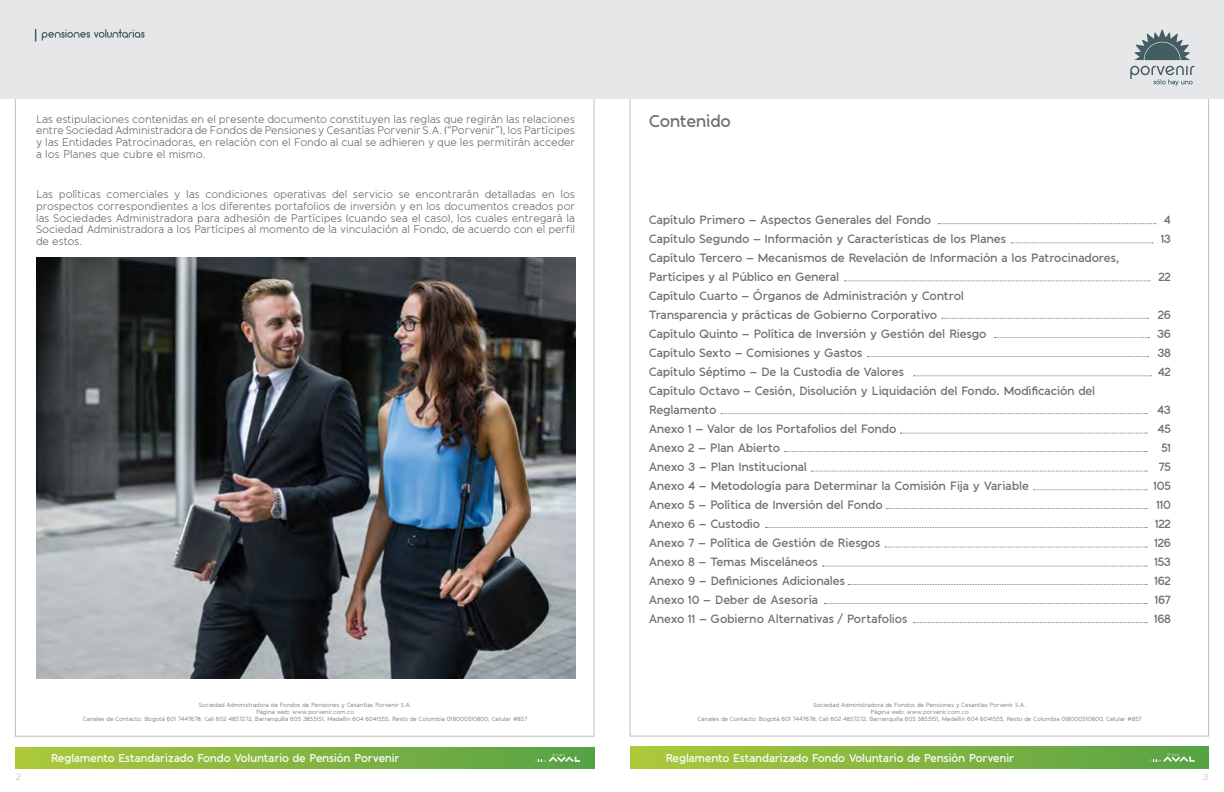
<style>
.page{position:relative;width:1224px;height:792px;background:#fff}
.page>*{position:absolute;margin:0;border:0;box-sizing:border-box;transform-origin:0 0}
.t1{font:600 17px "Banda";letter-spacing:-.02em;color:#6d6e71}
.t2{font:600 12px/19px "Banda";letter-spacing:-.02em;color:#6d6e71}
.t3{font:600 12px/19px "Banda";letter-spacing:-.04em;color:#6d6e71;text-align:right}
.t4{font:600 11.3px "Banda";letter-spacing:-.02em;color:#fff}
.t5{font:11px/11.9px "Banda";letter-spacing:-.01em;color:#6d6e71;text-align:justify}
.t6{font:9px "Banda";color:#bcbec0}
.t7{font:6px/7.2px "Banda";letter-spacing:-.01em;color:#6d6e71;text-align:center}
</style>
<div class="page">
<div style="left:612px;top:0;width:612px;height:99px;background:#e6e7e8"></div>
<svg style="left:1135px;top:30px;width:55px;height:30px"></svg>
<svg style="left:1130px;top:66px;width:64px;height:19px"></svg>
<div style="left:630px;top:747px;width:579px;height:21px;background:linear-gradient(to right,#adc83b,#57a246)"></div>
<svg style="left:1150px;top:753px;width:45px;height:9px"></svg>
<div style="left:0;top:0;width:612px;height:99px;background:#e6e7e8"></div>
<svg style="left:35px;top:29px;width:1px;height:13px"></svg>
<svg style="left:42px;top:29px;width:103px;height:12px"></svg>
<div style="left:15px;top:747px;width:579px;height:21px;background:linear-gradient(to right,#adc83b,#57a246)"></div>
<svg style="left:536px;top:753px;width:44px;height:9px"></svg>
<svg style="left:844px;top:281px;width:306px;height:1px"></svg>
<img style="left:36px;top:258px;width:539px;height:420px">
<svg style="left:914px;top:622px;width:233px;height:1px"></svg>
<svg style="left:824px;top:603px;width:323px;height:1px"></svg>
<svg style="left:848px;top:584px;width:299px;height:1px"></svg>
<svg style="left:823px;top:566px;width:324px;height:1px"></svg>
<svg style="left:885px;top:547px;width:262px;height:1px"></svg>
<svg style="left:766px;top:527px;width:381px;height:1px"></svg>
<svg style="left:886px;top:508px;width:261px;height:1px"></svg>
<svg style="left:1034px;top:490px;width:113px;height:1px"></svg>
<svg style="left:811px;top:471px;width:336px;height:1px"></svg>
<svg style="left:785px;top:451px;width:362px;height:1px"></svg>
<svg style="left:901px;top:433px;width:246px;height:1px"></svg>
<svg style="left:721px;top:413px;width:426px;height:1px"></svg>
<svg style="left:914px;top:376px;width:238px;height:1px"></svg>
<svg style="left:867px;top:356px;width:282px;height:1px"></svg>
<svg style="left:995px;top:337px;width:154px;height:1px"></svg>
<svg style="left:942px;top:318px;width:207px;height:1px"></svg>
<svg style="left:1011px;top:243px;width:142px;height:1px"></svg>
<svg style="left:938px;top:223px;width:218px;height:1px"></svg>
<p class="t5" style="left:36px;top:113px;width:541px">Las estipulaciones contenidas en el presente documento constituyen las reglas que regirán las relaciones entre Sociedad Administradora de Fondos de Pensiones y Cesantías Porvenir S.A. (“Porvenir”), los Partícipes y las Entidades Patrocinadoras, en relación con el Fondo al cual se adhieren y que les permitirán acceder a los Planes que cubre el mismo.</p>
<p class="t5" style="left:36px;top:188px;width:541px">Las políticas comerciales y las condiciones operativas del servicio se encontrarán detalladas en los prospectos correspondientes a los diferentes portafolios de inversión y en los documentos creados por las Sociedades Administradora para adhesión de Partícipes (cuando sea el caso), los cuales entregará la Sociedad Administradora a los Partícipes al momento de la vinculación al Fondo, de acuerdo con el perfil de estos.</p>
<h1 class="t1" style="left:649px;top:111px;width:84px">Contenido</h1>
<p class="t2" style="left:649px;top:211px;width:472px">Capítulo Primero – Aspectos Generales del Fondo<br>Capítulo Segundo – Información y Características de los Planes<br>Capítulo Tercero – Mecanismos de Revelación de Información a los Patrocinadores, Partícipes y al Público en General<br>Capítulo Cuarto – Órganos de Administración y Control<br>Transparencia y prácticas de Gobierno Corporativo<br>Capítulo Quinto – Política de Inversión y Gestión del Riesgo<br>Capítulo Sexto – Comisiones y Gastos<br>Capítulo Séptimo – De la Custodia de Valores<br>Capítulo Octavo – Cesión, Disolución y Liquidación del Fondo. Modificación del Reglamento<br>Anexo 1 – Valor de los Portafolios del Fondo<br>Anexo 2 – Plan Abierto<br>Anexo 3 – Plan Institucional<br>Anexo 4 – Metodología para Determinar la Comisión Fija y Variable<br>Anexo 5 – Política de Inversión del Fondo<br>Anexo 6 – Custodio<br>Anexo 7 – Política de Gestión de Riesgos<br>Anexo 8 – Temas Misceláneos<br>Anexo 9 – Definiciones Adicionales<br>Anexo 10 – Deber de Asesoría<br>Anexo 11 – Gobierno Alternativas / Portafolios</p>
<p class="t2" style="left:1161px;top:210px;width:12px">4<br>13</p>
<p class="t2" style="left:1158px;top:267px;width:14px">22</p>
<p class="t2" style="left:1157px;top:305px;width:15px;text-align:justify">26<br>36<br>38<br>42</p>
<p class="t3" style="left:1154px;top:400px;width:19px">43<br>45<br>51<br>75<br>105<br>110<br>122<br>126<br>153<br>162<br>167<br>168</p>
<p class="t7" style="left:83px;top:701px;width:446px">Sociedad Administradora de Fondos de Pensiones y Cesantías Porvenir S.A.<br>Página web: www.porvenir.com.co<br>Canales de Contacto: Bogotá 601 7447678; Cali 602 4857272, Barranquilla 605 3855151, Medellín 604 6041555, Resto de Colombia 018000510800, Celular #857</p>
<p class="t7" style="left:698px;top:701px;width:446px">Sociedad Administradora de Fondos de Pensiones y Cesantías Porvenir S.A.<br>Página web: www.porvenir.com.co<br>Canales de Contacto: Bogotá 601 7447678; Cali 602 4857272, Barranquilla 605 3855151, Medellín 604 6041555, Resto de Colombia 018000510800, Celular #857</p>
<p class="t4" style="left:51px;top:751px;width:350px">Reglamento Estandarizado Fondo Voluntario de Pensión Porvenir</p>
<p class="t4" style="left:665px;top:751px;width:350px">Reglamento Estandarizado Fondo Voluntario de Pensión Porvenir</p>
<p class="t6" style="left:16px;top:771px;width:6px">2</p>
<p class="t6" style="left:1203px;top:771px;width:7px">3</p>
</div>
